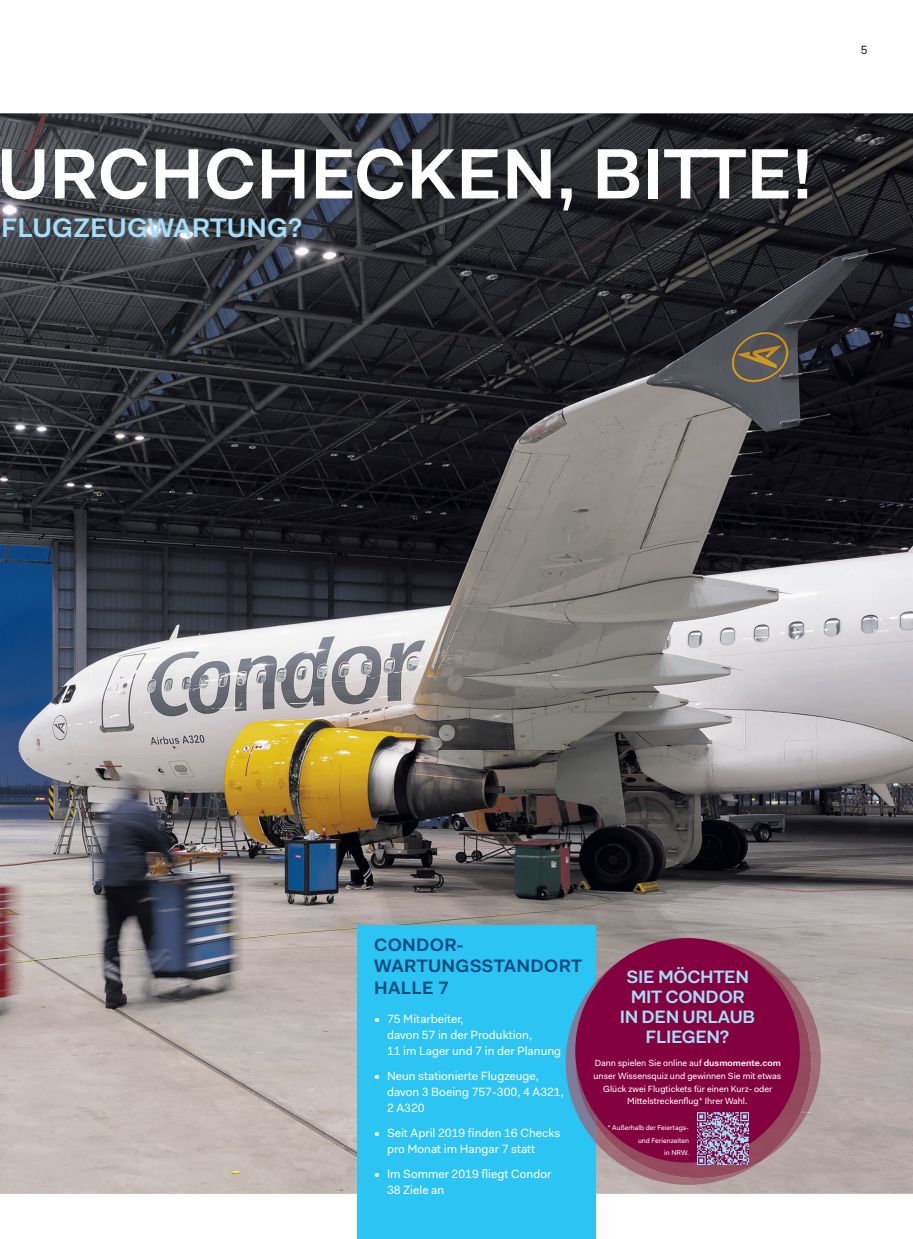
<style>
.page{position:relative;width:913px;height:1239px;background:#fff}
.page>*{position:absolute;margin:0;border:0;box-sizing:border-box;transform-origin:0 0}
.t1{font:600 71.5px "DUS Fakt Pro";color:#fff}
.t2{font:600 27px "DUS Fakt Pro";color:#a4def8}
.t3{font:600 18px/20px "DUS Fakt Pro";letter-spacing:-.02em;color:#a4def8;text-align:center}
.t4{font:600 18px/21.3px "DUS Fakt Pro";letter-spacing:.015em;color:#004a7f}
.t5{font:12px/16px "DUS Fakt Pro";color:#fff}
.t6{font:12px "DUS Fakt Pro";color:#231f20}
.t7{font:9px/12.8px "DUS Fakt Pro";color:#fff;text-align:center}
.t8{font:7px/12.8px "DUS Fakt Pro";color:#fff;text-align:right}
.s1{font-weight:600}
</style>
<div class="page">
<img style="left:0;top:113px;width:913px;height:1080px">
<div style="left:357px;top:926px;width:238px;height:313px;background:#2bc4f3"></div>
<img style="left:595px;top:1178px;width:166px;height:7px">
<img style="left:811px;top:939px;width:10px;height:222px">
<img style="left:595px;top:939px;width:216px;height:239px">
<svg style="left:566px;top:983px;width:29px;height:159px"></svg>
<div style="left:575px;top:938px;width:225px;height:224px;background:#83013e;border-radius:50%"></div>
<img style="left:697px;top:1112px;width:51px;height:52px">
<h1 class="t1" style="left:-3px;top:126px;width:817px">URCHCHECKEN, BITTE!</h1>
<h2 class="t2" style="left:1px;top:209px;width:302px">FLUGZEUGWARTUNG?</h2>
<p class="t6" style="left:861px;top:42px;width:8px">5</p>
<h3 class="t4" style="left:374px;top:934px;width:210px">CONDOR-<br>WARTUNGSSTANDORT<br>HALLE 7</h3>
<p class="t5" style="left:387px;top:1010px;width:176px;text-indent:-13px">• 75 Mitarbeiter,<br>davon 57 in der Produktion,<br>11 im Lager und 7 in der Planung</p>
<p class="t5" style="left:387px;top:1067px;width:178px;text-indent:-13px">• Neun stationierte Flugzeuge, davon 3 Boeing 757-300, 4 A321,<br>2 A320</p>
<p class="t5" style="left:387px;top:1124px;width:175px;text-indent:-13px">• Seit April 2019 finden 16 Checks pro Monat im Hangar 7 statt</p>
<p class="t5" style="left:387px;top:1165px;width:166px;text-indent:-13px">• Im Sommer 2019 fliegt Condor<br>38 Ziele an</p>
<h3 class="t3" style="left:620px;top:966px;width:137px">SIE MÖCHTEN<br>MIT CONDOR<br>IN DEN URLAUB<br>FLIEGEN?</h3>
<p class="t7" style="left:593px;top:1056px;width:189px">Dann spielen Sie online auf <span class="s1">dusmomente.com </span>unser Wissensquiz und gewinnen Sie mit etwas Glück zwei Flugtickets für einen Kurz- oder Mittelstreckenflug* Ihrer Wahl.</p>
<p class="t8" style="left:607px;top:1121px;width:83px">* Außerhalb der Feiertags&shy;und Ferienzeiten<br>in NRW.</p>
</div>
